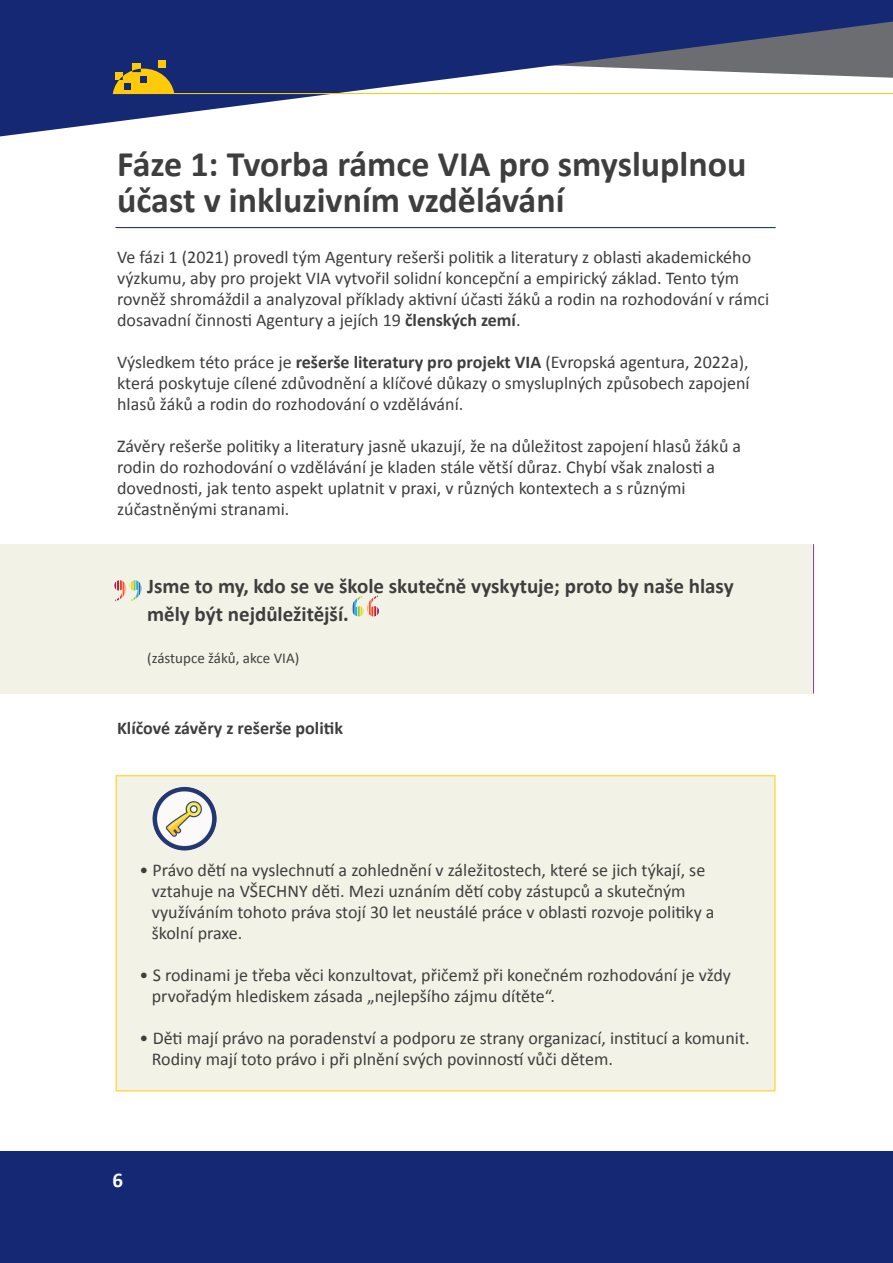
<style>
.page{position:relative;width:893px;height:1263px;background:#fff}
.page>*{position:absolute;margin:0;border:0;box-sizing:border-box;transform-origin:0 0}
.t1{font:700 36px/36px "Calibri";color:#3e3e3f}
.t2{font:700 21px/28.5px "Calibri";color:#3e3e3f}
.t3{font:700 21px "Calibri";color:#fff}
.t4{font:18px/21px "Calibri";color:#3e3e3f}
.t5{font:700 18px "Calibri";color:#3e3e3f}
.t6{font:15px "Calibri";color:#3e3e3f}
.s1{font-weight:700}
</style>
<div class="page">
<div style="left:115px;top:775px;width:661px;height:316px;background:#f3f2e6"></div>
<div style="left:0;top:544px;width:814px;height:149px;background:#f3f2e6"></div>
<hr style="left:813px;top:544px;width:1px;height:149px;background:#7e3e98">
<hr style="left:115px;top:227px;width:661px;height:1px;background:#152874">
<svg style="left:0;top:0;width:893px;height:136px;fill:#152874"></svg>
<hr style="left:113px;top:93px;width:780px;height:1px;background:#feca0a">
<div style="left:159px;top:61px;width:7px;height:7px;background:#feca0a"></div>
<div style="left:132px;top:64px;width:9px;height:8px;background:#feca0a"></div>
<svg style="left:113px;top:69px;width:61px;height:24px"></svg>
<svg style="left:114px;top:580px;width:28px;height:21px"></svg>
<svg style="left:352px;top:595px;width:27px;height:21px"></svg>
<img style="left:152px;top:786px;width:65px;height:65px">
<div style="left:0;top:1151px;width:893px;height:112px;background:#152874"></div>
<h2 class="t1" style="left:117px;top:144px;width:631px">Fáze 1: Tvorba rámce VIA pro smysluplnou účast v inkluzivním vzdělávání</h2>
<p class="t4" style="left:117px;top:245px;width:653px">Ve fázi 1 (2021) provedl tým Agentury rešerši politik a literatury z oblasti akademického výzkumu, aby pro projekt VIA vytvořil solidní koncepční a empirický základ. Tento tým rovněž shromáždil a analyzoval příklady aktivní účasti žáků a rodin na rozhodování v rámci dosavadní činnosti Agentury a jejích 19 <span class="s1">členských zemí</span>.</p>
<p class="t4" style="left:117px;top:350px;width:634px;text-align:justify">Výsledkem této práce je <span class="s1">rešerše literatury pro projekt VIA</span> (Evropská agentura, 2022a), která poskytuje cílené zdůvodnění a klíčové důkazy o smysluplných způsobech zapojení hlasů žáků a rodin do rozhodování o vzdělávání.</p>
<p class="t4" style="left:117px;top:434px;width:625px">Závěry rešerše politiky a literatury jasně ukazují, že na důležitost zapojení hlasů žáků a rodin do rozhodování o vzdělávání je kladen stále větší důraz. Chybí však znalosti a dovednosti, jak tento aspekt uplatnit v praxi, v různých kontextech a s různými zúčastněnými stranami.</p>
<p class="t2" style="left:147px;top:570px;width:588px">Jsme to my, kdo se ve škole skutečně vyskytuje; proto by naše hlasy měly být nejdůležitější.</p>
<p class="t6" style="left:147px;top:649px;width:154px">(zástupce žáků, akce VIA)</p>
<h3 class="t5" style="left:117px;top:717px;width:227px">Klíčové závěry z rešerše politik</h3>
<p class="t4" style="left:152px;top:859px;width:564px;text-indent:-12px">• Právo dětí na vyslechnutí a zohlednění v záležitostech, které se jich týkají, se vztahuje na VŠECHNY děti. Mezi uznáním dětí coby zástupců a skutečným využíváním tohoto práva stojí 30 let neustálé práce v oblasti rozvoje politiky a školní praxe.</p>
<p class="t4" style="left:152px;top:964px;width:581px;text-indent:-12px">• S rodinami je třeba věci konzultovat, přičemž při konečném rozhodování je vždy prvořadým hlediskem zásada „nejlepšího zájmu dítěte“.</p>
<p class="t4" style="left:152px;top:1027px;width:599px;text-indent:-12px">• Děti mají právo na poradenství a podporu ze strany organizací, institucí a komunit.<br>Rodiny mají toto právo i při plnění svých povinností vůči dětem.</p>
<p class="t3" style="left:112px;top:1167px;width:12px">6</p>
</div>
